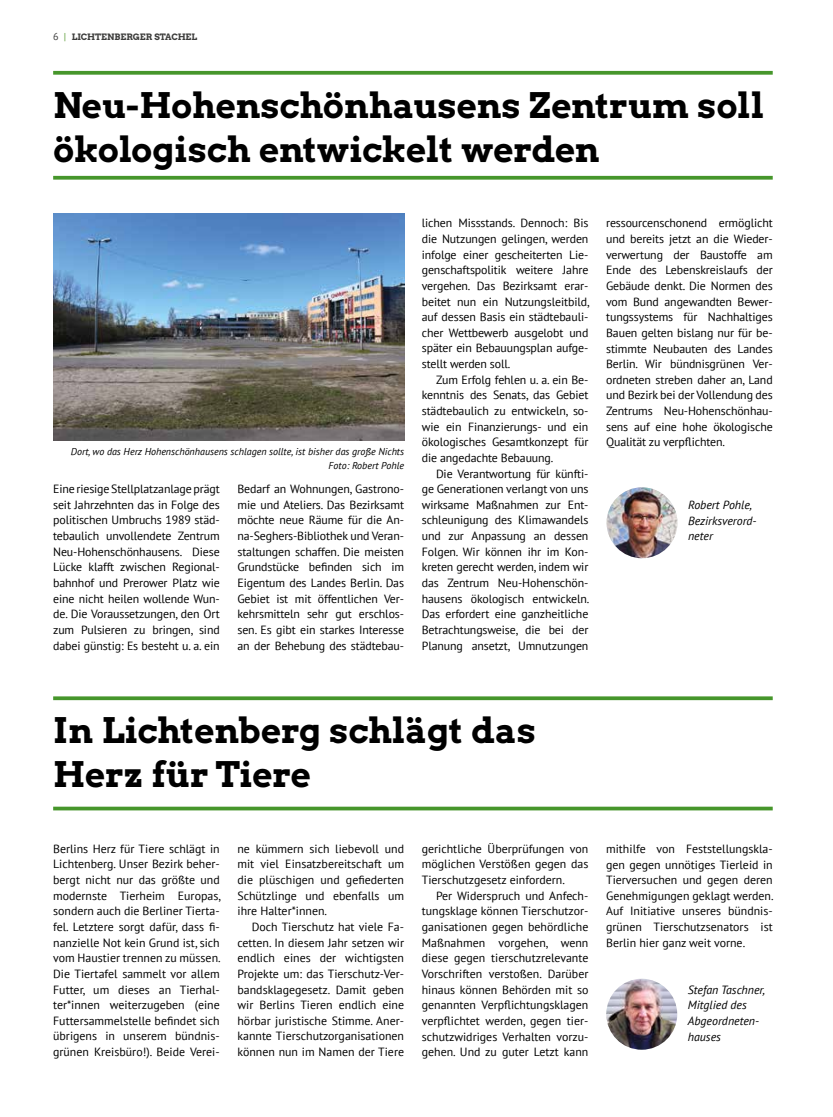
<style>
.page{position:relative;width:833px;height:1117px;background:#fff}
.page>*{position:absolute;margin:0;border:0;box-sizing:border-box;transform-origin:0 0}
.t1{font:35px/43.8px "Arvo Gruen";color:#000}
.t2{font:11.88px/15.6px "PT Sans";letter-spacing:-.01em;color:#000;text-align:justify}
.t3{font:italic 11.88px/15.6px "PT Sans";color:#000}
.t4{font:italic 10px/13.8px "PT Sans";color:#000;text-align:right}
.t5{font:8.75px "Arvo Gruen";color:#3c3c3b}
.s1{font-family:"PT Sans";font-size:10px}
.s2{font-family:"PT Sans";font-size:10px;color:#5e9e3b}
</style>
<div class="page">
<svg style="left:53px;top:71px;width:719px;height:4px;background:#559e3c"></svg>
<hr style="left:53px;top:176px;width:719px;height:3px;background:#46962b">
<img style="left:606px;top:487px;width:71px;height:71px;border-radius:35px">
<img style="left:53px;top:214px;width:351px;height:226px">
<svg style="left:53px;top:696px;width:719px;height:4px;background:#58a03f"></svg>
<svg style="left:53px;top:806px;width:719px;height:4px;background:#65a74e"></svg>
<img style="left:606px;top:978px;width:71px;height:71px;border-radius:35px">
<p class="t5" style="left:53px;top:31px;width:146px"><span class="s1">6</span> <span class="s2">|</span> LICHTENBERGER STACHEL</p>
<h1 class="t1" style="left:53px;top:82px;width:712px">Neu-Hohenschönhausens Zentrum soll ökologisch entwickelt werden</h1>
<p class="t4" style="left:71px;top:444px;width:335px">Dort, wo das Herz Hohenschönhausens schlagen sollte, ist bisher das große Nichts<br>Foto: Robert Pohle</p>
<p class="t2" style="left:53px;top:480px;width:168px">Eine riesige Stellplatzanlage prägt seit Jahrzehnten das in Folge des politischen Umbruchs 1989 städ&shy;tebaulich unvollendete Zentrum Neu-Hohenschönhausens. Diese Lücke klafft zwischen Regional&shy;bahnhof und Prerower Platz wie eine nicht heilen wollende Wun&shy;de. Die Voraussetzungen, den Ort zum Pulsieren zu bringen, sind dabei günstig: Es besteht u. a. ein</p>
<p class="t2" style="left:237px;top:481px;width:168px">Bedarf an Wohnungen, Gastrono&shy;mie und Ateliers. Das Bezirksamt möchte neue Räume für die An&shy;na-Seghers-Bibliothek und Veran&shy;staltungen schaffen. Die meisten Grundstücke befinden sich im Eigentum des Landes Berlin. Das Gebiet ist mit öffentlichen Ver&shy;kehrsmitteln sehr gut erschlos&shy;sen. Es gibt ein starkes Interesse an der Behebung des städtebau-</p>
<p class="t2" style="left:422px;top:215px;width:169px">lichen Missstands. Dennoch: Bis die Nutzungen gelingen, werden infolge einer gescheiterten Lie&shy;genschaftspolitik weitere Jahre vergehen. Das Bezirksamt erar&shy;beitet nun ein Nutzungsleitbild, auf dessen Basis ein städtebauli&shy;cher Wettbewerb ausgelobt und später ein Bebauungsplan aufge&shy;stellt werden soll.</p>
<p class="t2" style="left:422px;top:371px;width:168px;text-indent:14px">Zum Erfolg fehlen u. a. ein Be&shy;kenntnis des Senats, das Gebiet städtebaulich zu entwickeln, so&shy;wie ein Finanzierungs- und ein ökologisches Gesamtkonzept für die angedachte Bebauung.</p>
<p class="t2" style="left:422px;top:465px;width:169px;text-indent:14px">Die Verantwortung für künfti&shy;ge Generationen verlangt von uns wirksame Maßnahmen zur Ent&shy;schleunigung des Klimawandels und zur Anpassung an dessen Folgen. Wir können ihr im Kon&shy;kreten gerecht werden, indem wir das Zentrum Neu-Hohenschön&shy;hausens ökologisch entwickeln.<br>Das erfordert eine ganzheitliche Betrachtungsweise, die bei der Planung ansetzt, Umnutzungen</p>
<p class="t2" style="left:606px;top:215px;width:168px">ressourcenschonend ermöglicht und bereits jetzt an die Wieder&shy;verwertung der Baustoffe am Ende des Lebenskreislaufs der Gebäude denkt. Die Normen des vom Bund angewandten Bewer&shy;tungssystems für Nachhaltiges Bauen gelten bislang nur für be&shy;stimmte Neubauten des Landes Berlin. Wir bündnisgrünen Ver&shy;ordneten streben daher an, Land und Bezirk bei der Vollendung des Zentrums Neu-Hohenschönhau&shy;sens auf eine hohe ökologische Qualität zu verpflichten.</p>
<p class="t3" style="left:688px;top:496px;width:70px">Robert Pohle,<br>Bezirksverord&shy;neter</p>
<h1 class="t1" style="left:53px;top:707px;width:484px">In Lichtenberg schlägt das<br>Herz für Tiere</h1>
<p class="t2" style="left:53px;top:840px;width:169px">Berlins Herz für Tiere schlägt in Lichtenberg. Unser Bezirk beher&shy;bergt nicht nur das größte und modernste Tierheim Europas, sondern auch die Berliner Tierta&shy;fel. Letztere sorgt dafür, dass fi&shy;nanzielle Not kein Grund ist, sich vom Haustier trennen zu müssen.<br>Die Tiertafel sammelt vor allem Futter, um dieses an Tierhal&shy;ter*innen weiterzugeben (eine Futtersammelstelle befindet sich übrigens in unserem bündnis&shy;grünen Kreisbüro!). Beide Verei-</p>
<p class="t2" style="left:237px;top:840px;width:168px">ne kümmern sich liebevoll und mit viel Einsatzbereitschaft um die plüschigen und gefiederten Schützlinge und ebenfalls um ihre Halter*innen.</p>
<p class="t2" style="left:237px;top:918px;width:168px;text-indent:14px">Doch Tierschutz hat viele Fa&shy;cetten. In diesem Jahr setzen wir endlich eines der wichtigsten Projekte um: das Tierschutz-Ver&shy;bandsklagegesetz. Damit geben wir Berlins Tieren endlich eine hörbar juristische Stimme. Aner&shy;kannte Tierschutzorganisationen können nun im Namen der Tiere</p>
<p class="t2" style="left:422px;top:840px;width:168px">gerichtliche Überprüfungen von möglichen Verstößen gegen das Tierschutzgesetz einfordern.</p>
<p class="t2" style="left:422px;top:887px;width:168px;text-indent:14px">Per Widerspruch und Anfech&shy;tungsklage können Tierschutzor&shy;ganisationen gegen behördliche Maßnahmen vorgehen, wenn diese gegen tierschutzrelevante Vorschriften verstoßen. Darüber hinaus können Behörden mit so genannten Verpflichtungsklagen verpflichtet werden, gegen tier&shy;schutzwidriges Verhalten vorzu&shy;gehen. Und zu guter Letzt kann</p>
<p class="t2" style="left:606px;top:840px;width:169px">mithilfe von Feststellungskla&shy;gen gegen unnötiges Tierleid in Tierversuchen und gegen deren Genehmigungen geklagt werden.<br>Auf Initiative unseres bündnis&shy;grünen Tierschutzsenators ist Berlin hier ganz weit vorne.</p>
<p class="t3" style="left:688px;top:981px;width:79px">Stefan Taschner,<br>Mitglied des<br>Abgeordneten&shy;hauses</p>
</div>
